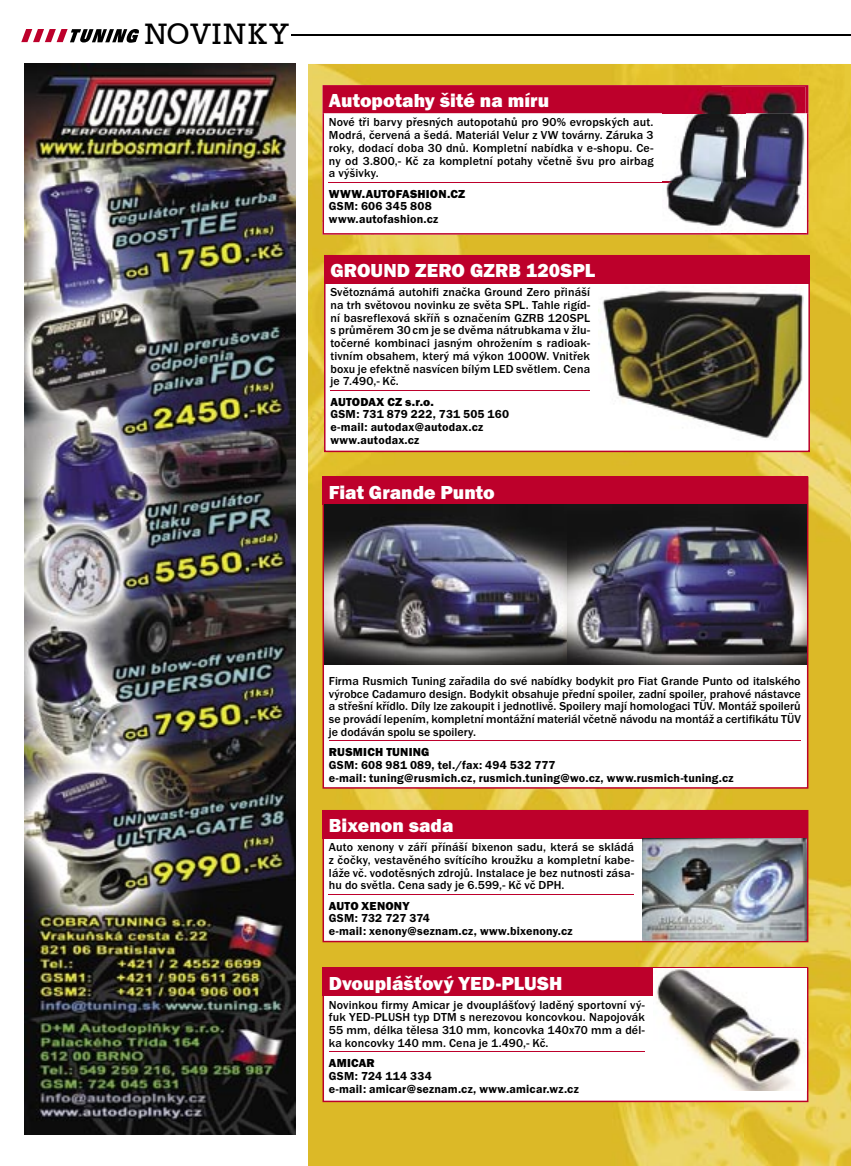
<style>
.page{position:relative;width:851px;height:1166px;background:#fff}
.page>*{position:absolute;margin:0;border:0;box-sizing:border-box;transform-origin:0 0}
.t1{font:29.7px "Geometric Slab 712 BT Medium A";letter-spacing:.08em;color:#000}
.t2{font:19.5px "Franklin Got Itc TEE Heav";color:#fff}
.t3{font:500 12px/12.8px "Franklin Got Itc TEE";letter-spacing:.01em;color:#000;text-align:justify}
.t4{font:600 12px/12.8px "Franklin Got Itc TEE";letter-spacing:.015em;color:#000}
.s1{font-family:"Franklin Got Itc TEE Heav";font-weight:400}
</style>
<div class="page">
<img style="left:308px;top:222px;width:542px;height:943px">
<img style="left:308px;top:64px;width:64px;height:158px">
<div style="left:798px;top:64px;width:52px;height:158px;background:#e5c633"></div>
<img style="left:372px;top:64px;width:426px;height:21px">
<svg style="left:21px;top:29px;width:829px;height:35px"></svg>
<svg style="left:21px;top:29px;width:117px;height:13px"></svg>
<img style="left:142px;top:29px;width:153px;height:22px">
<hr style="left:291px;top:34px;width:559px;height:1px;background:#000">
<img style="left:850px;top:64px;width:1px;height:1101px">
<svg style="left:324px;top:837px;width:318px;height:103px"></svg>
<hr style="left:322px;top:810px;width:2px;height:131px;background:#bb002a">
<hr style="left:323px;top:940px;width:484px;height:2px;background:#bb002a">
<hr style="left:806px;top:810px;width:2px;height:131px;background:#bb002a">
<div style="left:322px;top:809px;width:486px;height:28px;background:#bd002b"></div>
<hr style="left:329px;top:893px;width:305px;height:1px;background:#bd002b">
<img style="left:642px;top:837px;width:164px;height:103px">
<svg style="left:325px;top:283px;width:483px;height:167px"></svg>
<hr style="left:324px;top:256px;width:1px;height:195px;background:#bb002a">
<hr style="left:325px;top:450px;width:484px;height:2px;background:#bb002a">
<hr style="left:808px;top:256px;width:1px;height:195px;background:#bb002a">
<div style="left:324px;top:255px;width:485px;height:28px;background:#bd002b"></div>
<hr style="left:330px;top:390px;width:260px;height:1px;background:#bd002b">
<img style="left:598px;top:285px;width:205px;height:156px">
<svg style="left:322px;top:113px;width:486px;height:121px"></svg>
<div style="left:322px;top:85px;width:486px;height:28px;background:#bd002b"></div>
<hr style="left:329px;top:182px;width:333px;height:1px;background:#bd002b">
<img style="left:721px;top:87px;width:84px;height:147px">
<img style="left:662px;top:88px;width:83px;height:144px">
<svg style="left:662px;top:182px;width:15px;height:1px"></svg>
<div style="left:0;top:51px;width:308px;height:1114px;background:#fff"></div>
<svg style="left:324px;top:664px;width:482px;height:123px"></svg>
<hr style="left:322px;top:477px;width:2px;height:310px;background:#bb002a">
<hr style="left:323px;top:787px;width:484px;height:1px;background:#bb002a">
<hr style="left:806px;top:477px;width:2px;height:310px;background:#bb002a">
<div style="left:322px;top:476px;width:486px;height:28px;background:#bd002b"></div>
<hr style="left:329px;top:740px;width:471px;height:1px;background:#bd002b">
<img style="left:324px;top:504px;width:482px;height:160px">
<svg style="left:324px;top:995px;width:482px;height:105px"></svg>
<hr style="left:322px;top:967px;width:2px;height:134px;background:#bb002a">
<hr style="left:323px;top:1100px;width:484px;height:1px;background:#bb002a">
<hr style="left:806px;top:967px;width:2px;height:134px;background:#bb002a">
<div style="left:322px;top:967px;width:486px;height:28px;background:#bd002b"></div>
<hr style="left:329px;top:1050px;width:315px;height:1px;background:#bd002b">
<img style="left:653px;top:968px;width:153px;height:121px">
<img style="left:24px;top:64px;width:272px;height:1070px">
<p class="t1" style="left:145px;top:16px;width:144px">NOVINKY</p>
<p class="t2" style="left:329px;top:90px;width:222px">Autopotahy šité na míru</p>
<p class="t3" style="left:329px;top:116px;width:326px">Nové tři barvy přesných autopotahů pro 90% evropských aut.<br>Modrá, červená a šedá. Materiál Velur z VW továrny. Záruka 3 roky, dodací doba 30 dnů. Kompletní nabídka v e-shopu. Ce&shy;ny od 3.800,- Kč za kompletní potahy včetně švu pro airbag a výšivky.</p>
<p class="t4" style="left:329px;top:187px;width:138px"><span class="s1">WWW.AUTOFASHION.CZ<br></span>GSM: 606 345 808 www.autofashion.cz</p>
<p class="t2" style="left:330px;top:259px;width:266px">GROUND ZERO GZRB 120SPL</p>
<p class="t3" style="left:330px;top:286px;width:261px">Světoznámá autohifi značka Ground Zero přináší na trh světovou novinku ze světa SPL. Tahle rigíd&shy;ní basreflexová skříň s označením GZRB 120SPL s průměrem 30 cm je se dvěma nátrubkama v žlu&shy;točerné kombinaci jasným ohrožením s radioak&shy;tivním obsahem, který má výkon 1000W. Vnitřek boxu je efektně nasvícen bílým LED světlem. Cena je 7.490,- Kč.</p>
<p class="t4" style="left:330px;top:395px;width:180px"><span class="s1">AUTODAX CZ s.r.o.<br></span>GSM: 731 879 222, 731 505 160 e-mail: autodax@autodax.cz www.autodax.cz</p>
<p class="t2" style="left:329px;top:481px;width:167px">Fiat Grande Punto</p>
<p class="t3" style="left:329px;top:674px;width:473px">Firma Rusmich Tuning zařadila do své nabídky bodykit pro Fiat Grande Punto od italského výrobce Cadamuro design. Bodykit obsahuje přední spoiler, zadní spoiler, prahové nástavce a střešní křídlo. Díly lze zakoupit i jednotlivě. Spoilery mají homologaci TÜV. Montáž spoilerů se provádí lepením, kompletní montážní materiál včetně návodu na montáž a certifikátu TÜV je dodáván spolu se spoilery.</p>
<p class="t4" style="left:329px;top:745px;width:406px"><span class="s1">RUSMICH TUNING<br></span>GSM: 608 981 089, tel./fax: 494 532 777<br>e-mail: tuning@rusmich.cz, rusmich.tuning@wo.cz, www.rusmich-tuning.cz</p>
<p class="t2" style="left:329px;top:814px;width:126px">Bixenon sada</p>
<p class="t3" style="left:329px;top:840px;width:306px">Auto xenony v září přínáší bixenon sadu, která se skládá z čočky, vestavěného svítícího kroužku a kompletní kabe&shy;láže vč. vodotěsných zdrojů. Instalace je bez nutnosti zása&shy;hu do světla. Cena sady je 6.599,- Kč vč DPH.</p>
<p class="t4" style="left:329px;top:899px;width:245px"><span class="s1">AUTO XENONY<br></span>GSM: 732 727 374<br>e-mail: xenony@seznam.cz, www.bixenony.cz</p>
<p class="t2" style="left:329px;top:971px;width:235px">Dvouplášťový YED-PLUSH</p>
<p class="t3" style="left:329px;top:997px;width:317px">Novinkou firmy Amicar je dvouplášťový laděný sportovní vý&shy;fuk YED-PLUSH typ DTM s nerezovou koncovkou. Napojovák 55 mm, délka tělesa 310 mm, koncovka 140x70 mm a dél&shy;ka koncovky 140 mm. Cena je 1.490,- Kč.</p>
<p class="t4" style="left:329px;top:1056px;width:251px"><span class="s1">AMICAR<br></span>GSM: 724 114 334<br>e-mail: amicar@seznam.cz, www.amicar.wz.cz</p>
</div>
